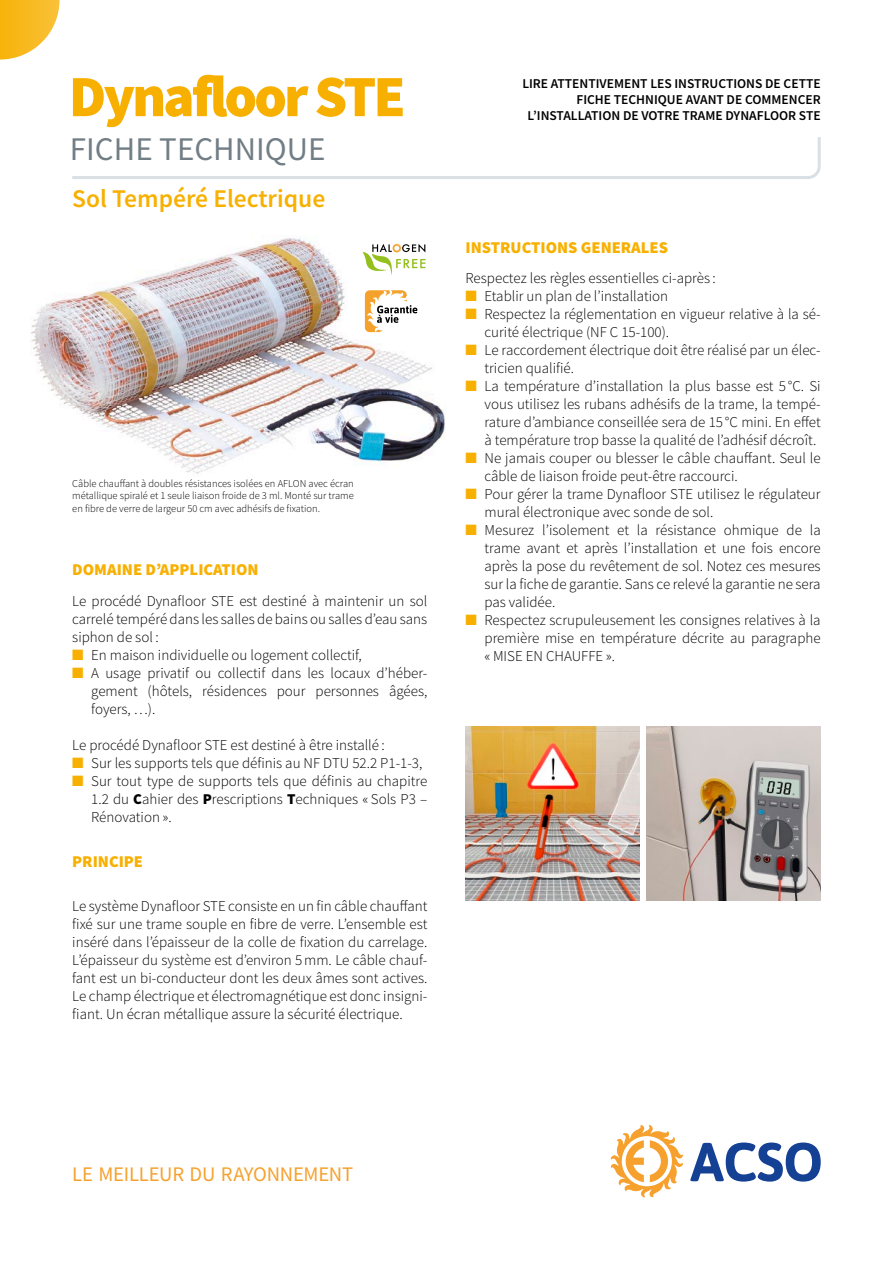
<style>
.page{position:relative;width:893px;height:1263px;background:#fff}
.page>*{position:absolute;margin:0;border:0;box-sizing:border-box;transform-origin:0 0}
.t1{font:900 58.5px "Source Sans Pro";letter-spacing:-.05em;color:#f8b000}
.t2{font:33px "Source Sans Pro";color:#717e85}
.t3{font:600 25.5px "Source Sans Pro";color:#f8b000}
.t4{font:20.7px "Source Sans Pro";letter-spacing:-.01em;color:#f6a12d}
.t5{font:900 16.5px "Source Sans Pro";color:#f8b000}
.t6{font:300 15px/18px "Source Sans Pro";color:#000;text-align:justify}
.t7{font:600 13.5px "Source Sans Pro";color:#000}
.t8{font:300 10.5px/12.6px "Source Sans Pro";color:#000;text-align:justify}
.s1{color:#f8b000}
.s2{font-weight:900}
</style>
<div class="page">
<img style="left:31px;top:238px;width:414px;height:236px">
<svg style="left:610px;top:1125px;width:73px;height:73px"></svg>
<svg style="left:690px;top:1142px;width:131px;height:39px"></svg>
<hr style="left:72px;top:176px;width:736px;height:3px;background:#d9dfe2">
<hr style="left:818px;top:137px;width:3px;height:29px;background:#d9dfe2">
<svg style="left:0;top:0;width:60px;height:60px"></svg>
<svg style="left:808px;top:163px;width:13px;height:16px"></svg>
<div style="left:362px;top:288px;width:64px;height:47px;background:#fff;border-radius:2px"></div>
<svg style="left:365px;top:291px;width:52px;height:41px"></svg>
<div style="left:360px;top:286px;width:68px;height:51px;border:4px solid #fff;border-radius:2px"></div>
<div style="left:356px;top:237px;width:76px;height:46px;background:#fff;border-radius:2px"></div>
<svg style="left:362px;top:243px;width:63px;height:33px"></svg>
<div style="left:353px;top:234px;width:82px;height:52px;border:4px solid #fff;border-radius:2px"></div>
<img style="left:466px;top:727px;width:173px;height:173px">
<img style="left:647px;top:727px;width:174px;height:173px">
<h1 class="t1" style="left:69px;top:56px;width:339px">Dynafloor STE</h1>
<h2 class="t2" style="left:70px;top:128px;width:235px">FICHE TECHNIQUE</h2>
<h3 class="t3" style="left:72px;top:182px;width:255px">SOL TEMPÉRÉ ELECTRIQUE</h3>
<p class="t8" style="left:72px;top:477px;width:283px">Câble chauffant à doubles résistances isolées en AFLON avec écran métallique spiralé et 1 seule liaison froide de 3 ml. Monté sur trame en fibre de verre de largeur 50 cm avec adhésifs de fixation.</p>
<p class="t5" style="left:72px;top:558px;width:188px">DOMAINE D’APPLICATION</p>
<p class="t6" style="left:72px;top:592px;width:357px">Le procédé Dynafloor STE est destiné à maintenir un sol carrelé tempéré dans les salles de bains ou salles d’eau sans siphon de sol :</p>
<p class="t6" style="left:72px;top:646px;width:291px"><span class="s1">■</span> En maison individuelle ou logement collectif,</p>
<p class="t6" style="left:91px;top:664px;width:338px;text-indent:-19px"><span class="s1">■</span> A usage privatif ou collectif dans les locaux d’héber&shy;gement (hôtels, résidences pour personnes âgées, foyers, …).</p>
<p class="t6" style="left:72px;top:736px;width:314px">Le procédé Dynafloor STE est destiné à être installé :</p>
<p class="t6" style="left:72px;top:754px;width:352px"><span class="s1">■</span> Sur les supports tels que définis au NF DTU 52.2 P1-1-3,</p>
<p class="t6" style="left:91px;top:772px;width:338px;text-indent:-19px"><span class="s1">■</span> Sur tout type de supports tels que définis au chapitre 1.2 du <span class="s2">C</span>ahier des <span class="s2">P</span>rescriptions <span class="s2">T</span>echniques « Sols P3 – Rénovation ».</p>
<p class="t5" style="left:72px;top:850px;width:72px">PRINCIPE</p>
<p class="t6" style="left:72px;top:897px;width:357px">Le système Dynafloor STE consiste en un fin câble chauffant fixé sur une trame souple en fibre de verre. L’ensemble est inséré dans l’épaisseur de la colle de fixation du carrelage.<br>L’épaisseur du système est d’environ 5mm. Le câble chauf&shy;fant est un bi-conducteur dont les deux âmes sont actives.<br>Le champ électrique et électromagnétique est donc insigni&shy;fiant. Un écran métallique assure la sécurité électrique.</p>
<p class="t7" style="left:522px;top:74px;width:136px">LIRE ATTENTIVEMENT LES</p>
<p class="t7" style="left:674px;top:74px;width:125px">INSTRUCTIONS DE CETTE</p>
<p class="t7" style="left:576px;top:91px;width:246px">FICHE TECHNIQUE AVANT DE COMMENCER</p>
<p class="t7" style="left:528px;top:107px;width:295px">L’INSTALLATION DE VOTRE TRAME DYNAFLOOR STE</p>
<p class="t5" style="left:466px;top:236px;width:204px">INSTRUCTIONS GENERALES</p>
<p class="t6" style="left:466px;top:269px;width:252px">Respectez les règles essentielles ci-après :</p>
<p class="t6" style="left:466px;top:287px;width:204px"><span class="s1">■</span> Etablir un plan de l’installation</p>
<p class="t6" style="left:485px;top:305px;width:338px;text-indent:-19px"><span class="s1">■</span> Respectez la réglementation en vigueur relative à la sé&shy;curité électrique (NF C 15-100).</p>
<p class="t6" style="left:485px;top:341px;width:338px;text-indent:-19px"><span class="s1">■</span> Le raccordement électrique doit être réalisé par un élec&shy;tricien qualifié.</p>
<p class="t6" style="left:485px;top:377px;width:338px;text-indent:-19px"><span class="s1">■</span> La température d’installation la plus basse est 5 °C. Si vous utilisez les rubans adhésifs de la trame, la tempé&shy;rature d’ambiance conseillée sera de 15 °C mini. En effet à température trop basse la qualité de l’adhésif décroît.</p>
<p class="t6" style="left:485px;top:449px;width:338px;text-indent:-19px"><span class="s1">■</span> Ne jamais couper ou blesser le câble chauffant. Seul le câble de liaison froide peut-être raccourci.</p>
<p class="t6" style="left:485px;top:485px;width:338px;text-indent:-19px"><span class="s1">■</span> Pour gérer la trame Dynafloor STE utilisez le régulateur mural électronique avec sonde de sol.</p>
<p class="t6" style="left:485px;top:521px;width:338px;text-indent:-19px"><span class="s1">■</span> Mesurez l’isolement et la résistance ohmique de la trame avant et après l’installation et une fois encore après la pose du revêtement de sol. Notez ces mesures sur la fiche de garantie. Sans ce relevé la garantie ne sera pas validée.</p>
<p class="t6" style="left:485px;top:611px;width:338px;text-indent:-19px"><span class="s1">■</span> Respectez scrupuleusement les consignes relatives à la première mise en température décrite au paragraphe « MISE EN CHAUFFE ».</p>
<h3 class="t4" style="left:72px;top:1161px;width:282px">LE MEILLEUR DU RAYONNEMENT</h3>
</div>
